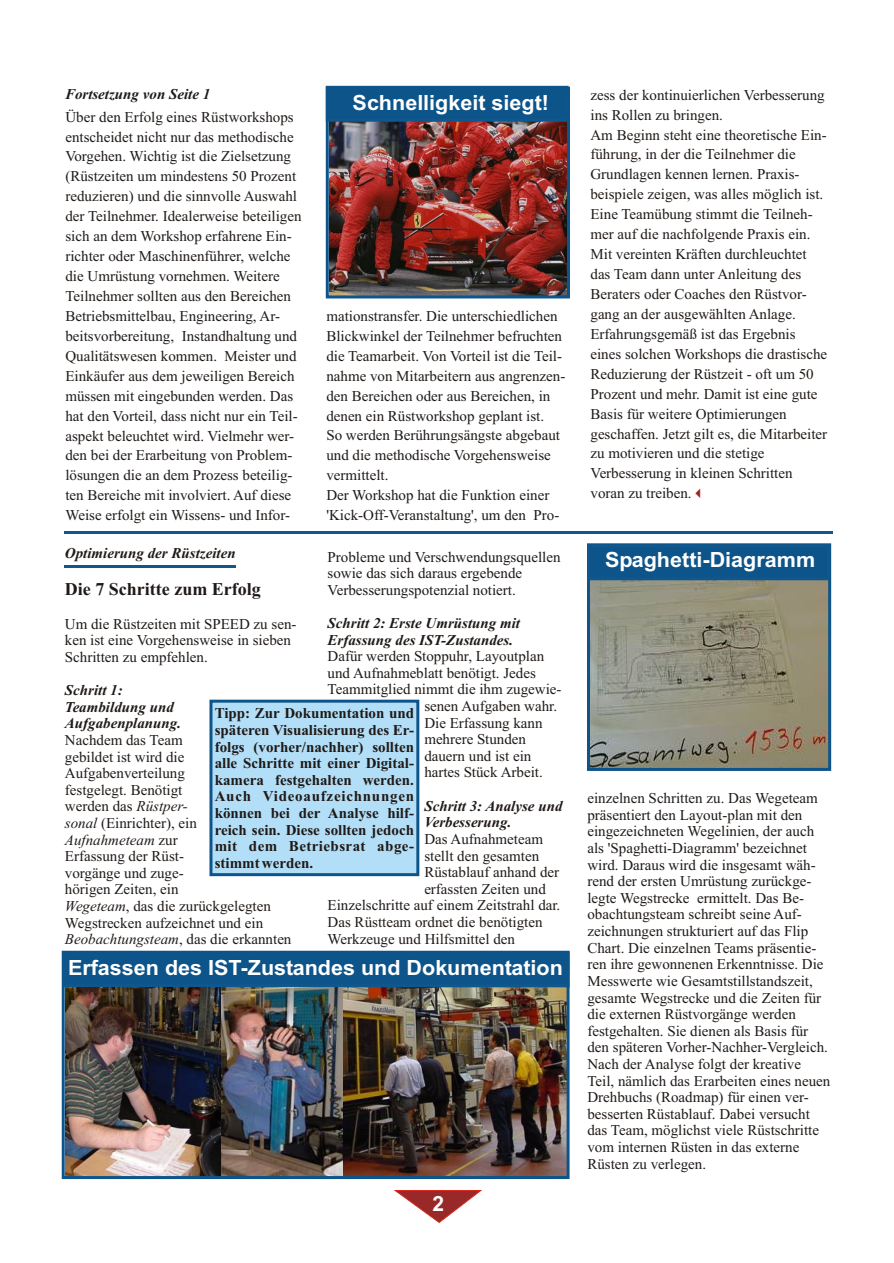
<style>
.page{position:relative;width:894px;height:1263px;background:#fff}
.page>*{position:absolute;margin:0;border:0;box-sizing:border-box;transform-origin:0 0}
.t1{font:700 21px "Arial";color:#fff}
.t2{font:700 18px "Times New Roman";color:#1f1a17}
.t3{font:15px/20px "Times New Roman";color:#1f1a17}
.t4{font:700 15px/16.6px "Times New Roman";color:#1f1a17;text-align:justify}
.t5{font:italic 700 15px/16.6px "Times New Roman";color:#1f1a17}
.s1{font-style:italic}
.s2{color:#992929}
</style>
<div class="page">
<img style="left:591px;top:580px;width:236px;height:187px">
<div style="left:587px;top:543px;width:244px;height:228px;border:3px solid #0d548a"></div>
<img style="left:343px;top:987px;width:223px;height:188px">
<div style="left:63px;top:951px;width:507px;height:36px;background:#0d548a"></div>
<img style="left:221px;top:987px;width:122px;height:188px">
<img style="left:66px;top:987px;width:155px;height:188px">
<svg style="left:394px;top:1190px;width:88px;height:33px"></svg>
<div style="left:587px;top:544px;width:243px;height:36px;background:#0d548a"></div>
<hr style="left:64px;top:531px;width:769px;height:2px;background:#0f578c">
<div style="left:209px;top:700px;width:210px;height:176px;background:#b3def7;border:3px solid #0d548a"></div>
<div style="left:62px;top:951px;width:508px;height:228px;border:3px solid #0d548a"></div>
<img style="left:330px;top:122px;width:236px;height:172px">
<div style="left:326px;top:86px;width:243px;height:36px;background:#0d548a;border:3px solid #0f578c"></div>
<div style="left:326px;top:87px;width:244px;height:211px;border:3px solid #0d548a"></div>
<hr style="left:64px;top:565px;width:172px;height:3px;background:#0f578c">
<p class="t5" style="left:65px;top:87px;width:147px">Fortsetzung von Seite 1</p>
<p class="t3" style="left:65px;top:108px;width:238px">Über den Erfolg eines Rüstworkshops entscheidet nicht nur das methodische Vorgehen. Wichtig ist die Zielsetzung (Rüstzeiten um mindestens 50 Prozent reduzieren) und die sinnvolle Auswahl der Teilnehmer. Idealerweise beteiligen sich an dem Workshop erfahrene Ein&shy;richter oder Maschinenführer, welche die Umrüstung vornehmen. Weitere Teilnehmer sollten aus den Bereichen Betriebsmittelbau, Engineering, Ar&shy;beitsvorbereitung, Instandhaltung und Qualitätswesen kommen. Meister und Einkäufer aus dem jeweiligen Bereich müssen mit eingebunden werden. Das hat den Vorteil, dass nicht nur ein Teil&shy;aspekt beleuchtet wird. Vielmehr wer&shy;den bei der Erarbeitung von Problem&shy;lösungen die an dem Prozess beteilig&shy;ten Bereiche mit involviert. Auf diese Weise erfolgt ein Wissens- und Infor-</p>
<h1 class="t1" style="left:353px;top:95px;width:198px">Schnelligkeit siegt!</h1>
<p class="t3" style="left:326px;top:307px;width:241px">mationstransfer. Die unterschiedlichen Blickwinkel der Teilnehmer befruchten die Teamarbeit. Von Vorteil ist die Teil&shy;nahme von Mitarbeitern aus angrenzen&shy;den Bereichen oder aus Bereichen, in denen ein Rüstworkshop geplant ist.<br>So werden Berührungsängste abgebaut und die methodische Vorgehensweise vermittelt.<br>Der Workshop hat die Funktion einer 'Kick-Off-Veranstaltung', um den Pro-</p>
<p class="t5" style="left:65px;top:546px;width:172px">Optimierung der Rüstzeiten</p>
<p class="t2" style="left:65px;top:583px;width:197px">Die 7 Schritte zum Erfolg</p>
<p class="t3" style="left:65px;top:617px;width:233px;line-height:16.6px">Um die Rüstzeiten mit SPEED zu sen&shy;ken ist eine Vorgehensweise in sieben<br>Schritten zu empfehlen.</p>
<p class="t5" style="left:65px;top:683px;width:118px">Schritt 1:<br>Teambildung und<br>Aufgabenplanung.</p>
<p class="t3" style="left:65px;top:733px;width:228px;line-height:16.6px">Nachdem das Team<br>gebildet ist wird die<br>Aufgabenverteilung<br>festgelegt. Benötigt<br>werden das <span class="s1">Rüstper-<br>sonal</span> (Einrichter), ein<br><span class="s1">Aufnahmeteam</span> zur<br>Erfassung der Rüst-<br>vorgänge und zuge-<br>hörigen Zeiten, ein<br><span class="s1">Wegeteam</span>, das die zurückgelegten<br>Wegstrecken aufzeichnet und ein<br><span class="s1">Beobachtungsteam</span>, das die erkannten</p>
<p class="t3" style="left:328px;top:550px;width:235px;line-height:16.6px">Probleme und Verschwendungsquellen sowie das sich daraus ergebende<br>Verbesserungspotenzial notiert.</p>
<p class="t5" style="left:328px;top:616px;width:194px">Schritt 2: Erste Umrüstung mit<br>Erfassung des IST-Zustandes.</p>
<p class="t3" style="left:328px;top:648px;width:218px">Dafür werden Stoppuhr, Layoutplan</p>
<p class="t3" style="left:328px;top:664px;width:210px">und Aufnahmeblatt benötigt. Jedes</p>
<p class="t3" style="left:328px;top:681px;width:235px">Teammitglied nimmt die ihm zugewie-</p>
<p class="t3" style="left:424px;top:697px;width:134px">senen Aufgaben wahr.</p>
<p class="t3" style="left:424px;top:714px;width:120px">Die Erfassung kann</p>
<p class="t3" style="left:424px;top:731px;width:103px">mehrere Stunden</p>
<p class="t3" style="left:424px;top:747px;width:109px">dauern und ist ein</p>
<p class="t3" style="left:424px;top:764px;width:120px">hartes Stück Arbeit.</p>
<p class="t5" style="left:424px;top:799px;width:140px">Schritt 3: Analyse und<br>Verbesserung.</p>
<p class="t3" style="left:424px;top:830px;width:120px">Das Aufnahmeteam</p>
<p class="t3" style="left:424px;top:847px;width:116px">stellt den gesamten</p>
<p class="t3" style="left:424px;top:864px;width:136px">Rüstablauf anhand der</p>
<p class="t3" style="left:424px;top:880px;width:123px">erfassten Zeiten und</p>
<p class="t3" style="left:328px;top:897px;width:234px">Einzelschritte auf einem Zeitstrahl dar.</p>
<p class="t3" style="left:328px;top:913px;width:216px">Das Rüstteam ordnet die benötigten</p>
<p class="t3" style="left:328px;top:930px;width:189px">Werkzeuge und Hilfsmittel den</p>
<p class="t4" style="left:215px;top:707px;width:201px">Tipp: Zur Dokumentation und späteren Visualisierung des Er&shy;folgs (vorher/nachher) sollten alle Schritte mit einer Digital&shy;kamera festgehalten werden.<br>Auch Videoaufzeichnungen können bei der Analyse hilf&shy;reich sein. Diese sollten jedoch mit dem Betriebsrat abge&shy;stimmt werden.</p>
<h1 class="t1" style="left:68px;top:960px;width:496px">Erfassen des IST-Zustandes und Dokumentation</h1>
<h1 class="t1" style="left:432px;top:1195px;width:13px">2</h1>
<p class="t3" style="left:590px;top:86px;width:238px">zess der kontinuierlichen Verbesserung ins Rollen zu bringen.<br>Am Beginn steht eine theoretische Ein&shy;führung, in der die Teilnehmer die Grundlagen kennen lernen. Praxis&shy;beispiele zeigen, was alles möglich ist.<br>Eine Teamübung stimmt die Teilneh&shy;mer auf die nachfolgende Praxis ein.<br>Mit vereinten Kräften durchleuchtet das Team dann unter Anleitung des Beraters oder Coaches den Rüstvor&shy;gang an der ausgewählten Anlage.<br>Erfahrungsgemäß ist das Ergebnis eines solchen Workshops die drastische Reduzierung der Rüstzeit - oft um 50<br>Prozent und mehr. Damit ist eine gute Basis für weitere Optimierungen geschaffen. Jetzt gilt es, die Mitarbeiter zu motivieren und die stetige Verbesserung in kleinen Schritten voran zu treiben.<span class="s2">✓</span></p>
<h1 class="t1" style="left:605px;top:552px;width:211px">Spaghetti-Diagramm</h1>
<p class="t3" style="left:587px;top:791px;width:245px;line-height:16.6px">einzelnen Schritten zu. Das Wegeteam präsentiert den Layout-plan mit den eingezeichneten Wegelinien, der auch als 'Spaghetti-Diagramm' bezeichnet wird. Daraus wird die insgesamt wäh&shy;rend der ersten Umrüstung zurückge&shy;legte Wegstrecke ermittelt. Das Be&shy;obachtungsteam schreibt seine Auf&shy;zeichnungen strukturiert auf das Flip Chart. Die einzelnen Teams präsentie&shy;ren ihre gewonnenen Erkenntnisse. Die Messwerte wie Gesamtstillstandszeit, gesamte Wegstrecke und die Zeiten für die externen Rüstvorgänge werden festgehalten. Sie dienen als Basis für den späteren Vorher-Nachher-Vergleich.<br>Nach der Analyse folgt der kreative Teil, nämlich das Erarbeiten eines neuen Drehbuchs (Roadmap) für einen ver&shy;besserten Rüstablauf. Dabei versucht das Team, möglichst viele Rüstschritte vom internen Rüsten in das externe Rüsten zu verlegen.</p>
</div>
